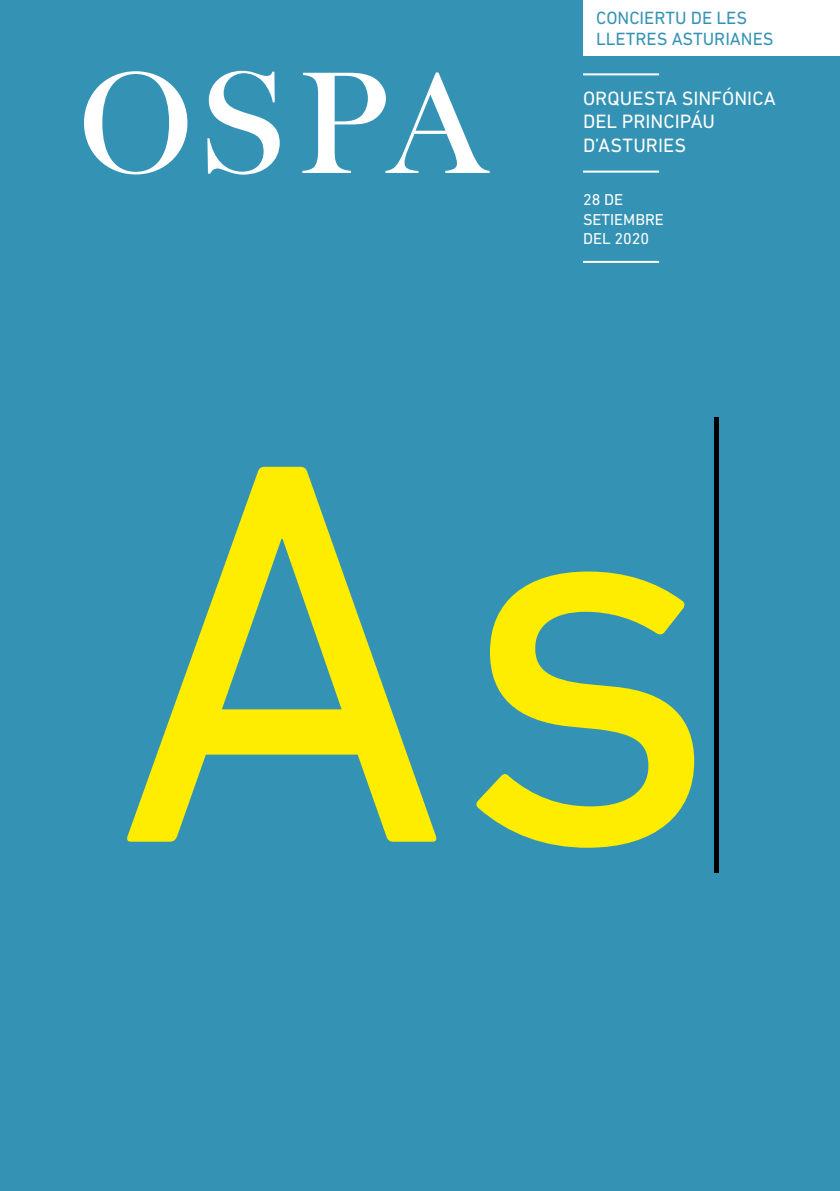
<style>
.page{position:relative;width:840px;height:1191px;background:#fff}
.page>*{position:absolute;margin:0;border:0;box-sizing:border-box;transform-origin:0 0}
.t1{font:551.2px "DIN Next W1 G";color:#ffed00}
.t2{font:19.6px/23.6px "DIN Next W1 G";letter-spacing:.005em;color:#fff}
.t3{font:18px/21.6px "DIN Next W1 G";color:#3493b4}
.t4{font:16px/19.2px "DIN Next W1 G";color:#fff}
</style>
<div class="page">
<div style="left:0;top:0;width:839px;height:1191px;background:#3493b4"></div>
<div style="left:582px;top:0;width:257px;height:56px;background:#fff"></div>
<hr style="left:582px;top:261px;width:76px;height:2px;background:#fff">
<hr style="left:582px;top:171px;width:76px;height:2px;background:#fff">
<hr style="left:582px;top:73px;width:76px;height:2px;background:#fff">
<svg style="left:84px;top:71px;width:103px;height:103px"></svg>
<svg style="left:207px;top:71px;width:72px;height:104px"></svg>
<svg style="left:302px;top:72px;width:187px;height:101px"></svg>
<svg style="left:713px;top:417px;width:4px;height:455px;background:#0d242d"></svg>
<p class="t3" style="left:596px;top:7px;width:179px">CONCIERTU DE LES<br>LLETRES ASTURIANES</p>
<p class="t2" style="left:582px;top:86px;width:194px">ORQUESTA SINFÓNICA<br>DEL PRINCIPÁU<br>D’ASTURIES</p>
<p class="t4" style="left:582px;top:190px;width:82px">28 DE<br>SETIEMBRE<br>DEL 2020</p>
<h1 class="t1" style="left:113px;top:336px;width:606px">As</h1>
</div>
